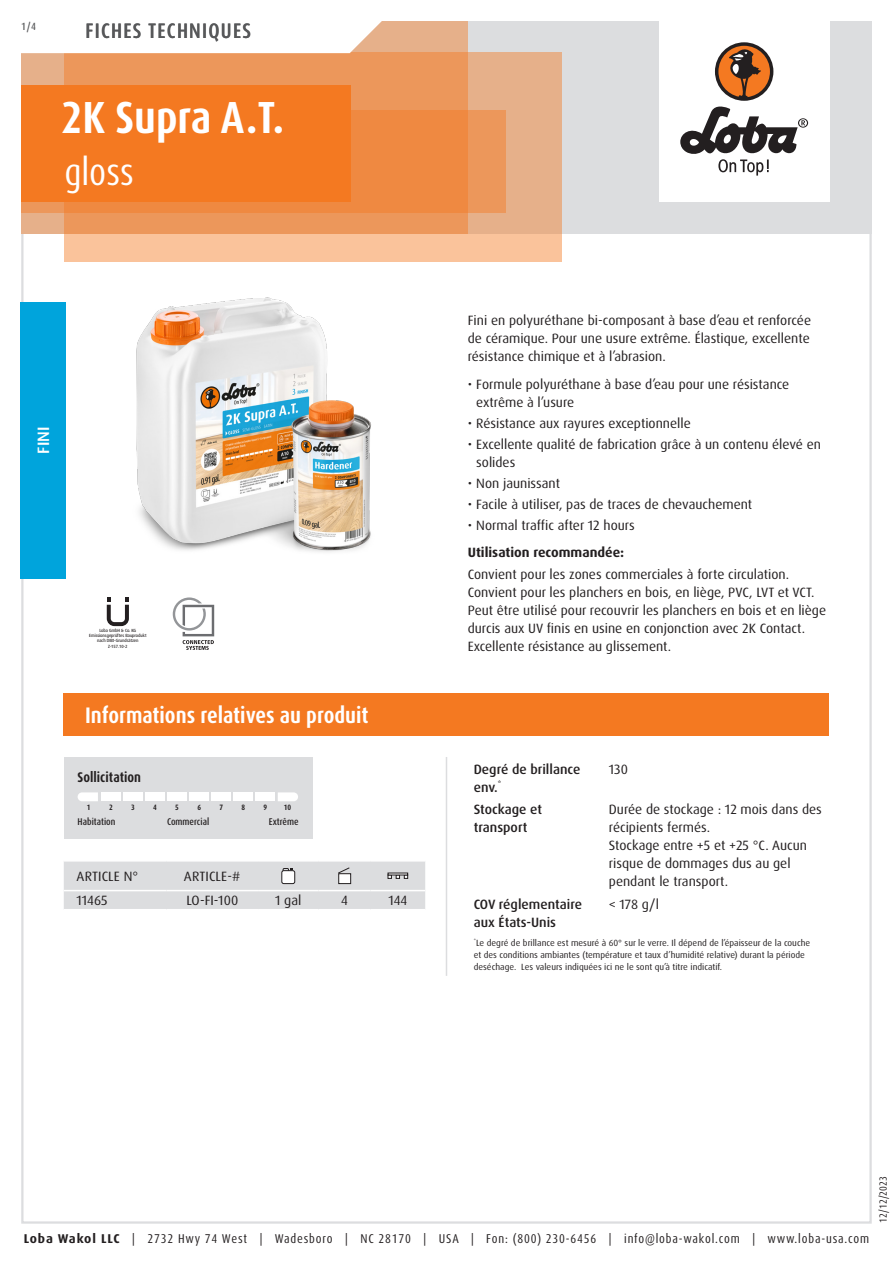
<style>
.page{position:relative;width:893px;height:1263px;background:#fff}
.page>*{position:absolute;margin:0;border:0;box-sizing:border-box;transform-origin:0 0}
.Produktname_weiss{font:700 condensed 45px "Dax Pro";color:#fff}
.Variante_weiss{font:condensed 37.5px "Dax Pro";color:#fff}
.Abschnitt{font:700 condensed 22.5px "Dax Pro";color:#fff}
.TI{font:500 condensed 21px "Dax Pro";letter-spacing:.06em;color:#57585a}
.Produktart_Versiegelung{font:500 16.5px "Dax Pro";color:#fff}
.skala_name{font:700 condensed 14.1px "Dax Pro";color:#231f20}
.Text{font:13.5px/18px "Dax Pro";color:#231f20}
.Text_ohne_Silbentrennung{font:13.5px/18px "Dax Pro";color:#231f20}
.Text_Medium{font:500 13.5px/18px "Dax Pro";color:#231f20}
.Text_Bold{font:700 13.5px "Dax Pro";color:#231f20}
.Text_zentriert{font:13.5px "Dax Pro";color:#231f20}
.Text_Großbuchstaben{font:13.5px "Dax Pro";letter-spacing:.01em;color:#231f20}
.Text_Großbuchstaben_zentriert{font:13.5px "Dax Pro";letter-spacing:.01em;color:#231f20}
.t1{font:condensed 12.75px "Dax Pro";letter-spacing:.065em;color:#231f20}
.t2{font:condensed 10.5px "Dax Pro";color:#231f20}
.t3{font:500 condensed 10.5px "Dax Pro";color:#57585a}
.skala_desc_left{font:500 condensed 9.75px "Dax Pro";color:#231f20}
.skala_desc_middle{font:500 condensed 9.75px "Dax Pro";color:#231f20}
.skala_desc_right{font:500 condensed 9.75px "Dax Pro";color:#231f20}
.Footnote{font:9px/12px "Dax Pro";color:#231f20}
.skala_number{font:700 condensed 7.8px "Dax Pro";color:#231f20}
.t4{font:500 expanded 4.5px/5.2px "Dax Pro";color:#231f20;text-align:center;scale:.82 1}
.s1{font-weight:700;font-stretch:normal}
</style>
<div class="page">
<hr style="left:446px;top:757px;width:1px;height:219px;background:#dcdddf">
<svg style="left:64px;top:861px;width:361px;height:48px;background:#dcdcde"></svg>
<div style="left:64px;top:757px;width:249px;height:82px;background:#dcdddf"></div>
<svg style="left:78px;top:792px;width:20px;height:9px"></svg>
<div style="left:101px;top:792px;width:20px;height:9px;background:#fff"></div>
<div style="left:123px;top:792px;width:20px;height:9px;background:#fff"></div>
<div style="left:145px;top:792px;width:20px;height:9px;background:#fff"></div>
<div style="left:167px;top:792px;width:20px;height:9px;background:#fff"></div>
<div style="left:189px;top:792px;width:20px;height:9px;background:#fff"></div>
<div style="left:212px;top:792px;width:19px;height:9px;background:#fff"></div>
<div style="left:234px;top:792px;width:19px;height:9px;background:#fff"></div>
<div style="left:256px;top:792px;width:19px;height:9px;background:#fff"></div>
<svg style="left:278px;top:792px;width:20px;height:9px"></svg>
<div style="left:64px;top:693px;width:765px;height:43px;background:#f47921"></div>
<svg style="left:107px;top:597px;width:22px;height:29px"></svg>
<svg style="left:173px;top:597px;width:41px;height:53px"></svg>
<img style="left:136px;top:297px;width:235px;height:255px">
<div style="left:20px;top:302px;width:46px;height:276px;background:#00a4dc"></div>
<div style="left:21px;top:21px;width:851px;height:213px;background:#dcdddf"></div>
<div style="left:659px;top:0;width:170px;height:202px;background:#fff"></div>
<svg style="left:680px;top:106px;width:128px;height:70px"></svg>
<div style="left:715px;top:42px;width:58px;height:59px;background:#231f20;border-radius:50%"></div>
<svg style="left:718px;top:45px;width:52px;height:52px"></svg>
<div style="left:64px;top:52px;width:497px;height:209px;background:linear-gradient(to right,#fec79f,#efb992)"></div>
<div style="left:21px;top:111px;width:485px;height:102px;background:#ec975b"></div>
<svg style="left:21px;top:21px;width:447px;height:213px;background:#ec9355"></svg>
<svg style="left:21px;top:21px;width:411px;height:34px;background:#faede4"></svg>
<div style="left:21px;top:85px;width:330px;height:117px;background:#f47921"></div>
<p class="t3" style="left:21px;top:19px;width:16px">1/4</p>
<p class="TI" style="left:86px;top:17px;width:167px">FICHES TECHNIQUES</p>
<p class="Produktname_weiss" style="left:61px;top:89px;width:225px">2K Supra A.T.</p>
<p class="Variante_weiss" style="left:64px;top:148px;width:71px">gloss</p>
<p class="Produktart_Versiegelung" style="left:33px;top:454px;width:29px;rotate:-90deg">FINI</p>
<p class="t4" style="left:89px;top:628px;width:71px">Loba GmbH &amp; Co. KG<br>Emissionsgeprüftes Bauprodukt nach DIBt-Grundsätzen<br>Z-157.10-2</p>
<p class="Abschnitt" style="left:85px;top:701px;width:285px">Informations relatives au produit</p>
<p class="skala_name" style="left:78px;top:768px;width:65px">Sollicitation</p>
<p class="skala_number" style="left:87px;top:802px;width:5px">1</p>
<p class="skala_number" style="left:109px;top:802px;width:5px">2</p>
<p class="skala_number" style="left:131px;top:802px;width:5px">3</p>
<p class="skala_number" style="left:153px;top:802px;width:5px">4</p>
<p class="skala_number" style="left:175px;top:802px;width:5px">5</p>
<p class="skala_number" style="left:197px;top:802px;width:5px">6</p>
<p class="skala_number" style="left:219px;top:802px;width:5px">7</p>
<p class="skala_number" style="left:241px;top:802px;width:5px">8</p>
<p class="skala_number" style="left:264px;top:802px;width:5px">9</p>
<p class="skala_number" style="left:284px;top:802px;width:9px">10</p>
<p class="skala_desc_left" style="left:78px;top:815px;width:39px">Habitation</p>
<p class="skala_desc_middle" style="left:167px;top:815px;width:44px">Commercial</p>
<p class="skala_desc_right" style="left:269px;top:815px;width:31px">Extrême</p>
<p class="Text_Großbuchstaben" style="left:77px;top:868px;width:63px">ARTICLE N°</p>
<p class="Text_Großbuchstaben_zentriert" style="left:184px;top:868px;width:58px">ARTICLE-#</p>
<p class="Text" style="left:77px;top:892px;width:32px">11465</p>
<p class="Text_zentriert" style="left:186px;top:892px;width:53px">LO-FI-100</p>
<p class="Text_zentriert" style="left:275px;top:892px;width:28px">1 gal</p>
<p class="Text_zentriert" style="left:341px;top:892px;width:8px">4</p>
<p class="Text_zentriert" style="left:388px;top:892px;width:20px">144</p>
<p class="Text" style="left:468px;top:312px;width:345px;text-align:justify">Fini en polyuréthane bi-composant à base d’eau et renforcée de céramique. Pour une usure extrême. Élastique, excellente résistance chimique et à l’abrasion.</p>
<p class="Text" style="left:476px;top:375px;width:315px;text-indent:-9px">• Formule polyuréthane à base d’eau pour une résistance extrême à l’usure</p>
<p class="Text" style="left:468px;top:414px;width:225px">• Résistance aux rayures exceptionnelle</p>
<p class="Text" style="left:476px;top:435px;width:346px;text-indent:-9px">• Excellente qualité de fabrication grâce à un contenu élevé en solides</p>
<p class="Text" style="left:468px;top:474px;width:94px">• Non jaunissant</p>
<p class="Text" style="left:468px;top:495px;width:286px">• Facile à utiliser, pas de traces de chevauchement</p>
<p class="Text" style="left:468px;top:516px;width:169px">• Normal traffic after 12 hours</p>
<p class="Text_Bold" style="left:468px;top:544px;width:158px">Utilisation recommandée:</p>
<p class="Text" style="left:468px;top:565px;width:360px">Convient pour les zones commerciales à forte circulation.<br>Convient pour les planchers en bois, en liège, PVC, LVT et VCT.<br>Peut être utilisé pour recouvrir les planchers en bois et en liège durcis aux UV finis en usine en conjonction avec 2K Contact.<br>Excellente résistance au glissement.</p>
<p class="Text_Medium" style="left:474px;top:760px;width:108px">Degré de brillance env.<sup>*</sup></p>
<p class="Text_ohne_Silbentrennung" style="left:609px;top:760px;width:21px">130</p>
<p class="Text_Medium" style="left:474px;top:800px;width:70px">Stockage et transport</p>
<p class="Text_ohne_Silbentrennung" style="left:609px;top:800px;width:214px">Durée de stockage : 12 mois dans des récipients fermés.</p>
<p class="Text_ohne_Silbentrennung" style="left:609px;top:836px;width:200px">Stockage entre +5 et +25 °C. Aucun risque de dommages dus au gel pendant le transport.</p>
<p class="Text_Medium" style="left:474px;top:895px;width:110px">COV réglementaire aux États-Unis</p>
<p class="Text_ohne_Silbentrennung" style="left:609px;top:895px;width:52px">&lt; 178 g/l</p>
<p class="Footnote" style="left:474px;top:937px;width:338px"><sup>*</sup>Le degré de brillance est mesuré à 60° sur le verre. Il dépend de l’épaisseur de la couche et des conditions ambiantes (température et taux d’humidité relative) durant la période deséchage. Les valeurs indiquées ici ne le sont qu’à titre indicatif.</p>
<p class="t1" style="left:24px;top:1230px;width:847px"><span class="s1">Loba Wakol LLC</span> | 2732 Hwy 74 West | Wadesboro | NC 28170 | USA | Fon: (800) 230-6456 | info@loba-wakol.com | www.loba-usa.com</p>
<p class="t2" style="left:876px;top:1222px;width:48px;rotate:-90deg">12/12/2023</p>
</div>
